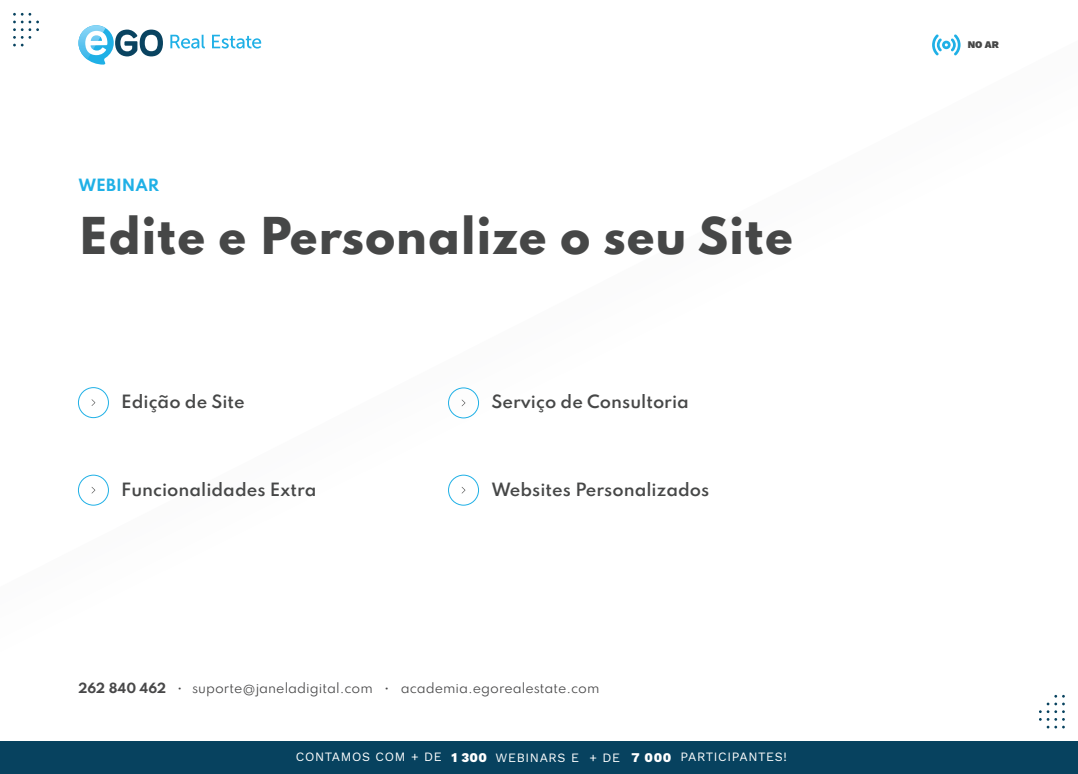
<style>
.page{position:relative;width:1078px;height:774px;background:#fff}
.page>*{position:absolute;margin:0;border:0;box-sizing:border-box;transform-origin:0 0}
.t1{font:800 45px "Spartan";color:#464747}
.t2{font:600 16.25px "Spartan";color:#464747}
.t3{font:700 15px "Spartan";color:#1fb0e6}
.t4{font:12.5px "Spartan";color:#474748}
.t5{font:12.5px "Work Sans";letter-spacing:.05em;color:#fff}
.t6{font:900 10px "Work Sans";color:#464747}
.s1{font-weight:700}
.s2{font-weight:800;font-size:13.12px}
</style>
<div class="page">
<svg style="left:170px;top:35px;width:35px;height:14px"></svg>
<svg style="left:212px;top:35px;width:49px;height:14px"></svg>
<svg style="left:78px;top:25px;width:85px;height:40px"></svg>
<svg style="left:1039px;top:695px;width:25px;height:33px"></svg>
<svg style="left:13px;top:13px;width:26px;height:33px"></svg>
<div style="left:0;top:741px;width:1078px;height:33px;background:#07425f"></div>
<svg style="left:932px;top:34px;width:28px;height:21px"></svg>
<div style="left:448px;top:387px;width:31px;height:31px;border:1px solid #1fb0e6;border-radius:50%"></div>
<svg style="left:461px;top:399px;width:4px;height:7px"></svg>
<div style="left:78px;top:387px;width:31px;height:31px;border:1px solid #1fb0e6;border-radius:50%"></div>
<div style="left:448px;top:475px;width:31px;height:30px;border:1px solid #1fb0e6;border-radius:50%"></div>
<div style="left:78px;top:475px;width:31px;height:30px;border:1px solid #1fb0e6;border-radius:50%"></div>
<p class="t3" style="left:78px;top:174px;width:82px">WEBINAR</p>
<h1 class="t1" style="left:78px;top:202px;width:716px">Edite e Personalize o seu Site</h1>
<p class="t2" style="left:121px;top:389px;width:125px">Edição de Site</p>
<p class="t2" style="left:491px;top:389px;width:199px">Serviço de Consultoria</p>
<p class="t2" style="left:121px;top:477px;width:197px">Funcionalidades Extra</p>
<p class="t2" style="left:491px;top:477px;width:220px">Websites Personalizados</p>
<p class="t4" style="left:78px;top:679px;width:522px"><span class="s1">262 840 462</span> • suporte@janeladigital.com • academia.egorealestate.com</p>
<p class="t5" style="left:296px;top:747px;width:492px">CONTAMOS COM + DE <span class="s2">1 300</span> WEBINARS E + DE <span class="s2">7 000</span> PARTICIPANTES!</p>
<p class="t6" style="left:967px;top:37px;width:33px">NO AR</p>
</div>
